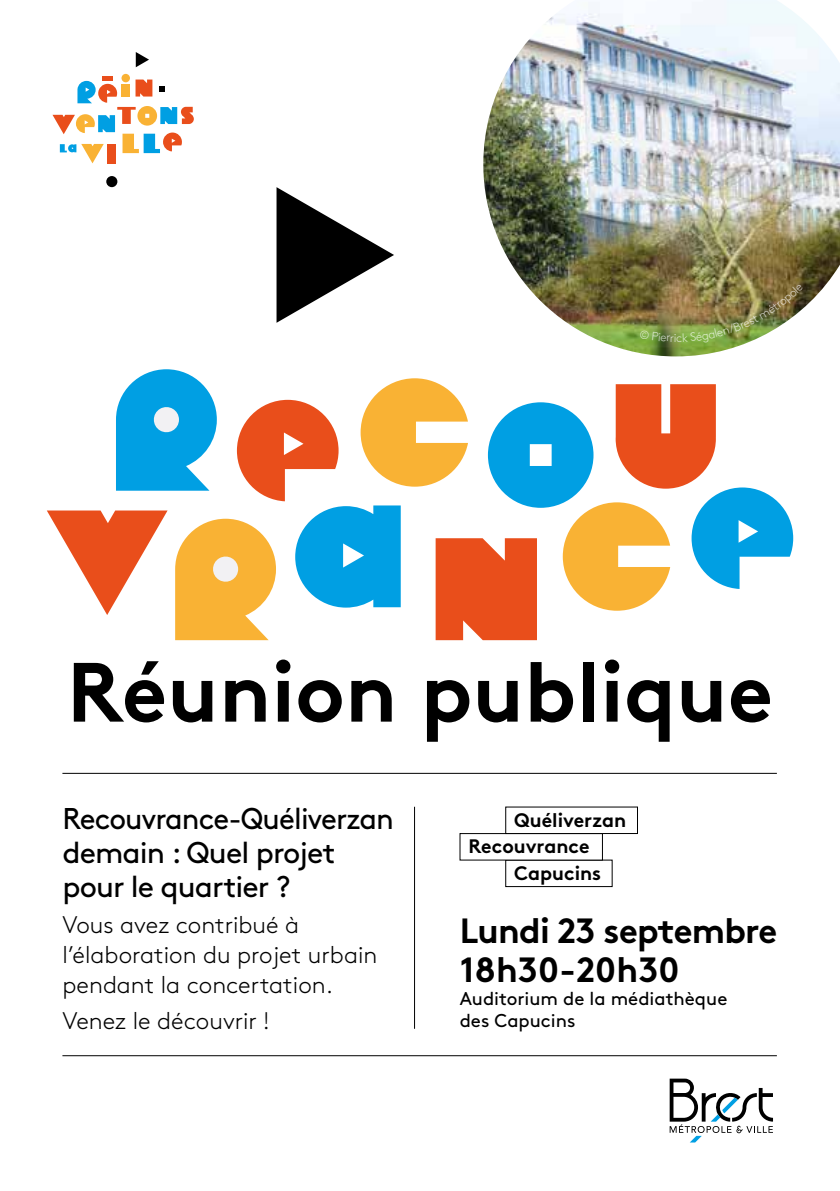
<style>
.page{position:relative;width:840px;height:1191px;background:#fff}
.page>*{position:absolute;margin:0;border:0;box-sizing:border-box;transform-origin:0 0}
.t1{font:700 83.8px "Brown";letter-spacing:.005em;color:#000}
.t2{font:700 35px/39.2px "Brown";letter-spacing:-.02em;color:#000}
.t3{font:30px/34px "Brown";letter-spacing:-.03em;color:#000}
.t4{font:300 24px/30px "Brown";color:#000}
.t5{font:700 19.6px "Brown";color:#000}
.t6{font:18.6px/22.6px "Brown";color:#000}
</style>
<div class="page">
<img style="left:483px;top:0;width:356px;height:356px">
<svg style="left:276px;top:187px;width:118px;height:136px"></svg>
<div style="left:102px;top:76px;width:10px;height:5px;background:#e94e1b"></div>
<svg style="left:136px;top:52px;width:13px;height:15px"></svg>
<div style="left:106px;top:176px;width:11px;height:11px;background:#000;border-radius:50%"></div>
<div style="left:121px;top:74px;width:9px;height:8px;background:#f9b234;border-radius:50%"></div>
<svg style="left:52px;top:80px;width:142px;height:83px"></svg>
<hr style="left:62px;top:773px;width:714px;height:1px;background:#000">
<hr style="left:62px;top:1055px;width:714px;height:1px;background:#000">
<svg style="left:47px;top:369px;width:745px;height:271px"></svg>
<svg style="left:669px;top:1078px;width:104px;height:65px"></svg>
<hr style="left:414px;top:806px;width:1px;height:222px;background:#000">
<div style="left:505px;top:859px;width:107px;height:28px;border:1px solid #000"></div>
<div style="left:505px;top:806px;width:132px;height:28px;border:1px solid #000"></div>
<img style="left:639px;top:284px;width:164px;height:58px">
<h1 class="t1" style="left:67px;top:624px;width:707px">Réunion publique</h1>
<p class="t3" style="left:62px;top:799px;width:333px">Recouvrance-Quéliverzan demain : Quel projet pour le quartier ?</p>
<p class="t4" style="left:62px;top:908px;width:316px">Vous avez contribué à l’élaboration du projet urbain pendant la concertation.</p>
<p class="t4" style="left:62px;top:1003px;width:208px">Venez le découvrir !</p>
<p class="t5" style="left:514px;top:804px;width:114px">Quéliverzan</p>
<p class="t5" style="left:468px;top:830px;width:122px">Recouvrance</p>
<p class="t5" style="left:514px;top:857px;width:88px">Capucins</p>
<h2 class="t2" style="left:459px;top:907px;width:319px">Lundi 23 septembre<br>18h30-20h30</h2>
<p class="t6" style="left:459px;top:985px;width:269px">Auditorium de la médiathèque des Capucins</p>
</div>
